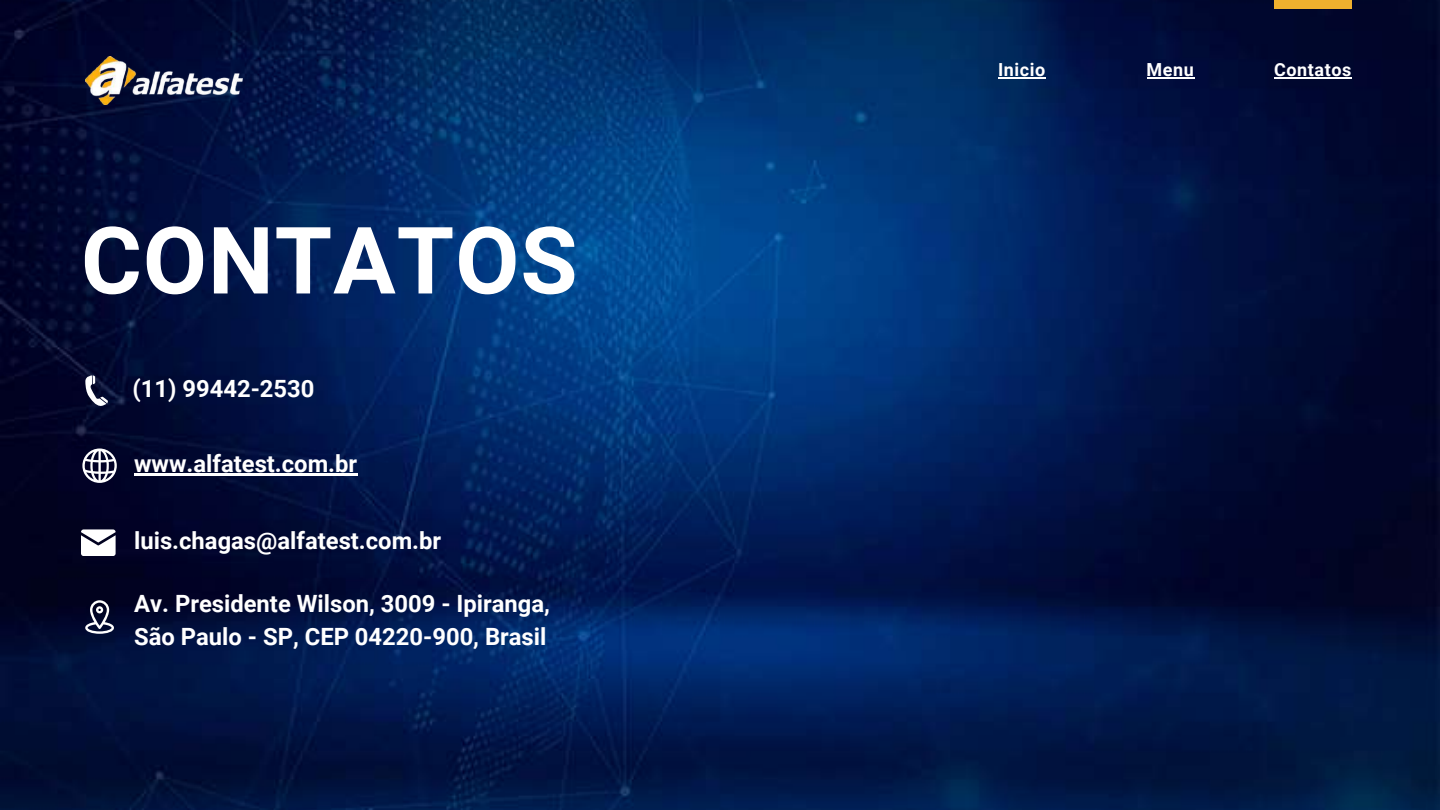
<style>
.page{position:relative;width:1440px;height:810px;background:#fff}
.page>*{position:absolute;margin:0;border:0;box-sizing:border-box;transform-origin:0 0}
.t1{font:700 93.1px "Roboto";letter-spacing:.01em;color:#fff}
.t2{font:700 23.8px/33px "Roboto";color:#fff}
.t3{font:700 18px "Roboto";letter-spacing:.03em;color:#fff}
</style>
<div class="page">
<img style="left:0;top:0;width:1440px;height:810px">
<div style="left:1274px;top:0;width:78px;height:9px;background:#efb02e"></div>
<svg style="left:85px;top:375px;width:23px;height:32px"></svg>
<svg style="left:81px;top:529px;width:35px;height:27px"></svg>
<svg style="left:85px;top:600px;width:29px;height:34px"></svg>
<svg style="left:82px;top:449px;width:35px;height:34px"></svg>
<hr style="left:998px;top:78px;width:48px;height:1px;background:#fff">
<hr style="left:1147px;top:78px;width:47px;height:1px;background:#fff">
<hr style="left:1274px;top:78px;width:78px;height:1px;background:#fff">
<hr style="left:134px;top:473px;width:223px;height:2px;background:#fff">
<img style="left:85px;top:57px;width:158px;height:48px">
<h1 class="t1" style="left:81px;top:207px;width:498px">CONTATOS</h1>
<p class="t2" style="left:133px;top:372px;width:183px">(11) 99442-2530</p>
<p class="t2" style="left:134px;top:447px;width:225px">www.alfatest.com.br</p>
<p class="t2" style="left:134px;top:524px;width:309px">luis.chagas@alfatest.com.br</p>
<p class="t2" style="left:134px;top:588px;width:417px">Av. Presidente Wilson, 3009 - Ipiranga,<br>São Paulo - SP, CEP 04220-900, Brasil</p>
<p class="t3" style="left:998px;top:59px;width:49px">Inicio</p>
<p class="t3" style="left:1147px;top:59px;width:49px">Menu</p>
<p class="t3" style="left:1274px;top:59px;width:79px">Contatos</p>
</div>
